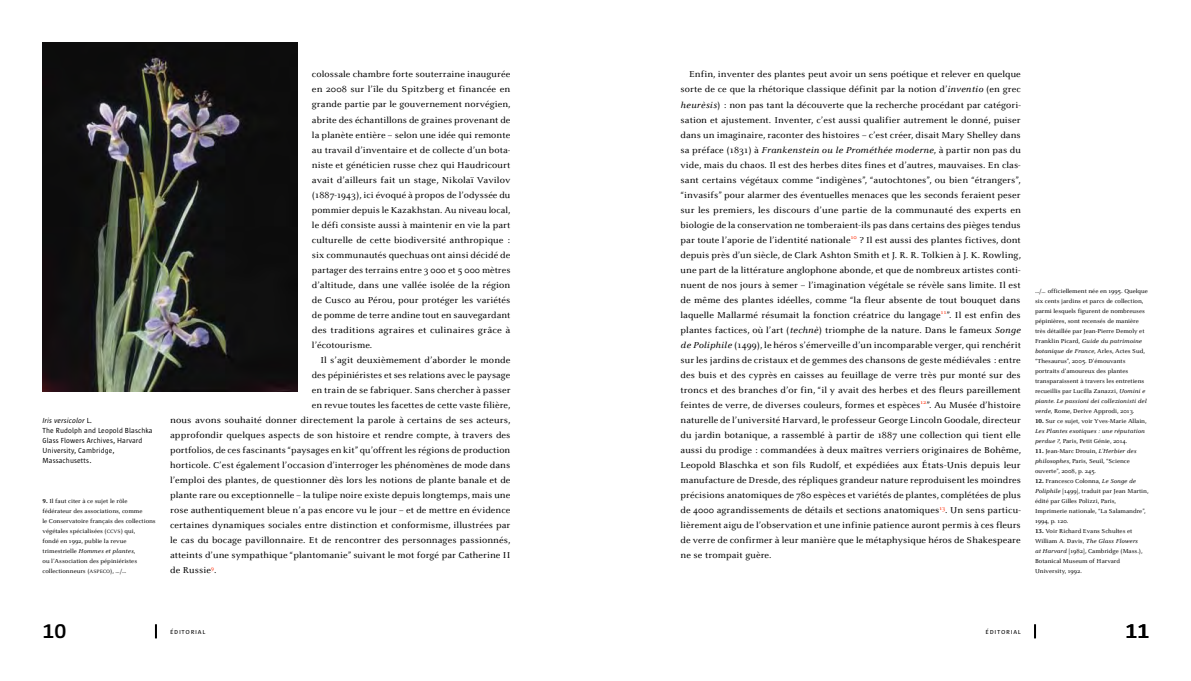
<style>
.page{position:relative;width:1191px;height:681px;background:#fff}
.page>*{position:absolute;margin:0;border:0;box-sizing:border-box;transform-origin:0 0}
.t1{font:600 24px "Sun";color:#000}
.t2{font:9px/15px "Celeste ST";letter-spacing:.01em;color:#000;text-align:justify}
.t3{font:7.5px/10px "Sun";letter-spacing:.015em;color:#000}
.t4{font:7px "Sun Caps";letter-spacing:.1em;color:#000}
.t5{font:6px/10px "Celeste ST";color:#000}
.s1{font-style:italic}
.s2{font-family:"Celeste ST SC Bold"}
.s3{font-size:5px}
</style>
<div class="page">
<svg style="left:1034px;top:624px;width:2px;height:14px"></svg>
<svg style="left:155px;top:624px;width:2px;height:14px"></svg>
<img style="left:43px;top:43px;width:255px;height:348px">
<p class="t3" style="left:43px;top:415px;width:112px"><span class="s1">Iris versicolor</span> L.<br>The Rudolph and Leopold Blaschka<br>Glass Flowers Archives, Harvard<br>University, Cambridge,<br>Massachusetts.</p>
<p class="t5" style="left:43px;top:496px;width:115px"><span class="s2">9.</span> Il faut citer à ce sujet le rôle fédérateur des associations, comme<br>le Conservatoire français des collections végétales spécialisées (<span class="s3">ccvs</span></p>
<p class="t5" style="left:43px;top:526px;width:96px;text-indent:78px">) qui, fondé en 1992, publie la revue trimestrielle <span class="s1">Hommes et plantes</span>, ou l’Association des pépiniéristes collectionneurs (<span class="s3">aspeco</span></p>
<p class="t5" style="left:110px;top:566px;width:18px">), …/…</p>
<p class="t2" style="left:312px;top:67px;width:200px">colossale chambre forte souterraine inaugurée en 2008 sur l’île du Spitzberg et financée en grande partie par le gouvernement norvégien, abrite des échantillons de graines provenant de la planète entière – selon une idée qui remonte au travail d’inventaire et de collecte d’un bota&shy;niste et généticien russe chez qui Haudricourt avait d’ailleurs fait un stage, Nikolaï Vavilov (1887-1943), ici évoqué à propos de l’odyssée du pommier depuis le Kazakhstan. Au niveau local, le défi consiste aussi à maintenir en vie la part culturelle de cette biodiversité anthropique : six communautés quechuas ont ainsi décidé de partager des terrains entre 3 000 et 5 000 mètres d’altitude, dans une vallée isolée de la région de Cusco au Pérou, pour protéger les variétés de pomme de terre andine tout en sauvegardant des traditions agraires et culinaires grâce à l’écotourisme.</p>
<p class="t2" style="left:320px;top:352px;width:191px">Il s’agit deuxièmement d’aborder le monde</p>
<p class="t2" style="left:312px;top:367px;width:200px">des pépiniéristes et ses relations avec le paysage</p>
<p class="t2" style="left:312px;top:382px;width:200px">en train de se fabriquer. Sans chercher à passer</p>
<p class="t2" style="left:312px;top:397px;width:200px">en revue toutes les facettes de cette vaste filière,</p>
<p class="t2" style="left:170px;top:412px;width:342px">nous avons souhaité donner directement la parole à certains de ses acteurs,</p>
<p class="t2" style="left:170px;top:427px;width:342px">approfondir quelques aspects de son histoire et rendre compte, à travers des</p>
<p class="t2" style="left:170px;top:442px;width:342px">portfolios, de ces fascinants “paysages en kit” qu’offrent les régions de production</p>
<p class="t2" style="left:170px;top:457px;width:342px">horticole. C’est également l’occasion d’interroger les phénomènes de mode dans</p>
<p class="t2" style="left:170px;top:472px;width:342px">l’emploi des plantes, de questionner dès lors les notions de plante banale et de</p>
<p class="t2" style="left:170px;top:487px;width:342px">plante rare ou exceptionnelle – la tulipe noire existe depuis longtemps, mais une</p>
<p class="t2" style="left:170px;top:502px;width:342px">rose authentiquement bleue n’a pas encore vu le jour – et de mettre en évidence</p>
<p class="t2" style="left:170px;top:517px;width:342px">certaines dynamiques sociales entre distinction et conformisme, illustrées par</p>
<p class="t2" style="left:170px;top:532px;width:342px">le cas du bocage pavillonnaire. Et de rencontrer des personnages passionnés,</p>
<p class="t2" style="left:170px;top:547px;width:337px">atteints d’une sympathique “plantomanie” suivant le mot forgé par Catherine II</p>
<p class="t2" style="left:170px;top:562px;width:48px">de Russie<sup>9</sup>.</p>
<p class="t2" style="left:680px;top:67px;width:342px;text-indent:9px">Enfin, inventer des plantes peut avoir un sens poétique et relever en quelque sorte de ce que la rhétorique classique définit par la notion d’<span class="s1">inventio</span> (en grec <span class="s1">heurèsis</span>) : non pas tant la découverte que la recherche procédant par catégori&shy;sation et ajustement. Inventer, c’est aussi qualifier autrement le donné, puiser dans un imaginaire, raconter des histoires – c’est créer, disait Mary Shelley dans sa préface (1831) à <span class="s1">Frankenstein ou le Prométhée moderne</span>, à partir non pas du vide, mais du chaos. Il est des herbes dites fines et d’autres, mauvaises. En clas&shy;sant certains végétaux comme “indigènes”, “autochtones”, ou bien “étrangers”, “invasifs” pour alarmer des éventuelles menaces que les seconds feraient peser sur les premiers, les discours d’une partie de la communauté des experts en biologie de la conservation ne tomberaient-ils pas dans certains des pièges tendus par toute l’aporie de l’identité nationale<sup>10</sup> ? Il est aussi des plantes fictives, dont depuis près d’un siècle, de Clark Ashton Smith et J. R. R. Tolkien à J. K. Rowling, une part de la littérature anglophone abonde, et que de nombreux artistes conti&shy;nuent de nos jours à semer – l’imagination végétale se révèle sans limite. Il est de même des plantes idéelles, comme “la fleur absente de tout bouquet dans laquelle Mallarmé résumait la fonction créatrice du langage<sup>11</sup>”. Il est enfin des plantes factices, où l’art (<span class="s1">technè</span>) triomphe de la nature. Dans le fameux <span class="s1">Songe de Poliphile</span> (1499), le héros s’émerveille d’un incomparable verger, qui renchérit sur les jardins de cristaux et de gemmes des chansons de geste médiévales : entre des buis et des cyprès en caisses au feuillage de verre très pur monté sur des troncs et des branches d’or fin, “il y avait des herbes et des fleurs pareillement feintes de verre, de diverses couleurs, formes et espèces<sup>12</sup>”. Au Musée d’histoire naturelle de l’université Harvard, le professeur George Lincoln Goodale, directeur du jardin botanique, a rassemblé à partir de 1887 une collection qui tient elle aussi du prodige : commandées à deux maîtres verriers originaires de Bohême, Leopold Blaschka et son fils Rudolf, et expédiées aux États-Unis depuis leur manufacture de Dresde, des répliques grandeur nature reproduisent les moindres précisions anatomiques de 780 espèces et variétés de plantes, complétées de plus de 4000 agrandissements de détails et sections anatomiques<sup>13</sup>. Un sens particu&shy;lièrement aigu de l’observation et une infinie patience auront permis à ces fleurs de verre de confirmer à leur manière que le métaphysique héros de Shakespeare ne se trompait guère.</p>
<p class="t5" style="left:1035px;top:286px;width:114px">…/… officiellement née en 1995. Quelque six cents jardins et parcs de collection, parmi lesquels figurent de nombreuses pépinières, sont recensés de manière très détaillée par Jean-Pierre Demoly et Franklin Picard, <span class="s1">Guide du patrimoine botanique de France</span>, Arles, Actes Sud, “Thesaurus”, 2005. D’émouvants portraits d’amoureux des plantes transparaissent à travers les entretiens recueillis par Lucilla Zanazzi, <span class="s1">Uomini e piante. Le passioni dei collezionisti del verde</span>, Rome, Derive Approdi, 2013.</p>
<p class="t5" style="left:1035px;top:416px;width:113px"><span class="s2">10.</span> Sur ce sujet, voir Yves-Marie Allain,<br><span class="s1">Les Plantes exotiques : une réputation perdue ?</span>, Paris, Petit Génie, 2014.</p>
<p class="t5" style="left:1035px;top:446px;width:103px"><span class="s2">11.</span> Jean-Marc Drouin, <span class="s1">L’Herbier des philosophes</span>, Paris, Seuil, “Science ouverte”, 2008, p. 245.</p>
<p class="t5" style="left:1035px;top:476px;width:115px"><span class="s2">12.</span> Francesco Colonna, <span class="s1">Le Songe de Poliphile</span> [1499], traduit par Jean Martin, édité par Gilles Polizzi, Paris, Imprimerie nationale, “La Salamandre”, 1994, p. 120.</p>
<p class="t5" style="left:1035px;top:526px;width:109px"><span class="s2">13.</span> Voir Richard Evans Schultes et<br>William A. Davis, <span class="s1">The Glass Flowers at Harvard</span> [1982], Cambridge (Mass.),<br>Botanical Museum of Harvard<br>University, 1992.</p>
<h1 class="t1" style="left:43px;top:617px;width:25px">10</h1>
<h1 class="t1" style="left:1125px;top:617px;width:25px">11</h1>
<p class="t4" style="left:170px;top:627px;width:37px">éditorial</p>
<p class="t4" style="left:985px;top:627px;width:37px">éditorial</p>
</div>
